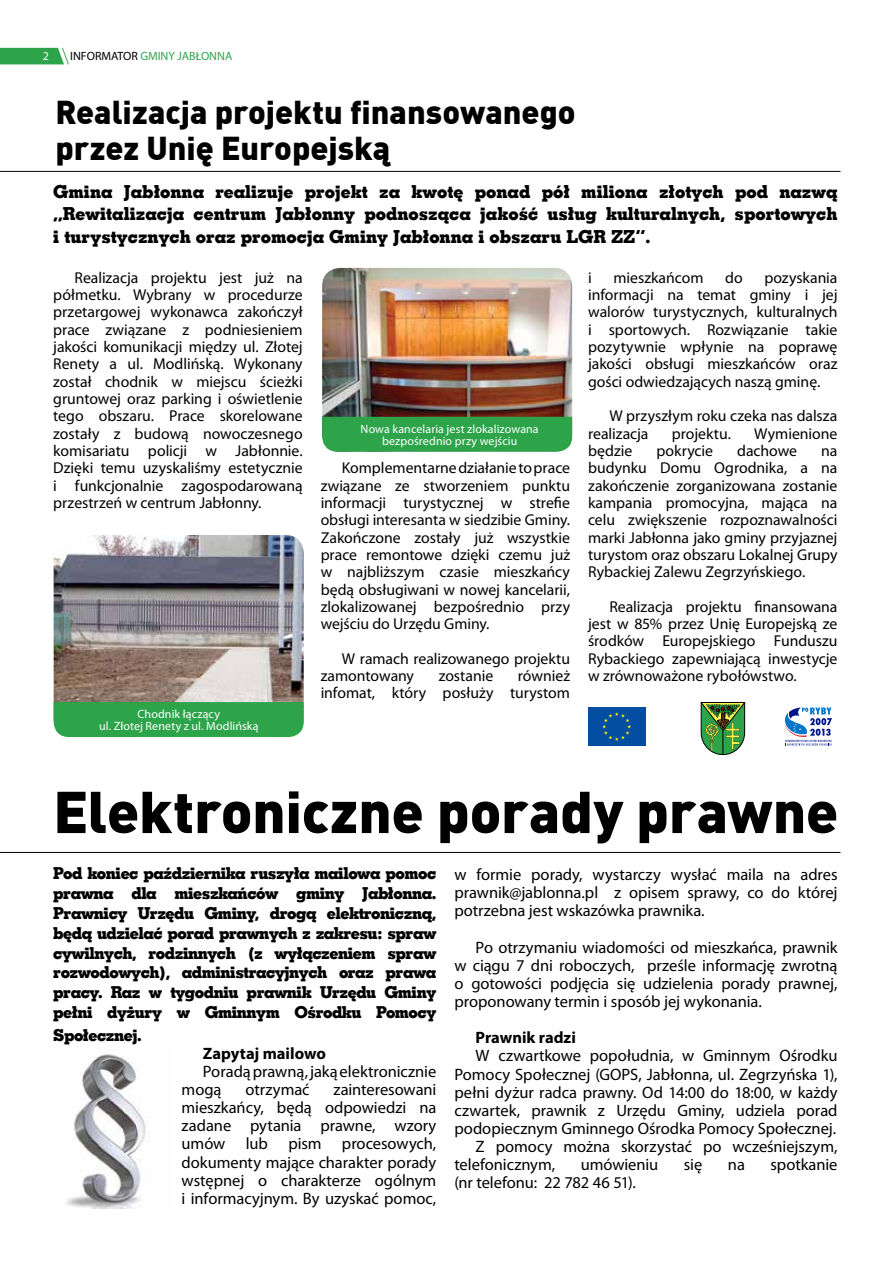
<style>
.page{position:relative;width:893px;height:1263px;background:#fff}
.page>*{position:absolute;margin:0;border:0;box-sizing:border-box;transform-origin:0 0}
.t1{font:900 58.05px "DIN Pl";letter-spacing:-.005em;color:#000}
.t2{font:900 32.4px/35.5px "DIN Pl";color:#000}
.t3{font:18px/22.5px "Geo Slab 703 X Bd EU";color:#000;text-align:justify}
.t4{font:16.5px/18.1px "Myriad Pro";color:#000;text-align:justify}
.t5{font:16.5px/19.8px "Geo Slab 703 X Bd EU";letter-spacing:-.03em;color:#000;text-align:justify}
.t6{font:700 16.5px "Myriad Pro";color:#000}
.t7{font:15.75px/17.4px "Myriad Pro";color:#000;text-align:justify}
.t8{font:12px/12px "Myriad Pro";letter-spacing:.01em;color:#fff;text-align:center}
.t9{font:12px "Myriad Pro";color:#2da44a}
.s1{color:#000}
</style>
<div class="page">
<svg style="left:0;top:48px;width:69px;height:17px"></svg>
<hr style="left:0;top:171px;width:840px;height:1px;background:#000">
<hr style="left:0;top:852px;width:840px;height:1px;background:#000">
<svg style="left:784px;top:707px;width:48px;height:39px"></svg>
<div style="left:588px;top:707px;width:57px;height:39px;background:#034ea2"></div>
<svg style="left:602px;top:712px;width:29px;height:29px"></svg>
<img style="left:322px;top:268px;width:250px;height:149px">
<img style="left:54px;top:535px;width:250px;height:167px">
<svg style="left:701px;top:702px;width:44px;height:53px;background:#589149"></svg>
<img style="left:66px;top:1054px;width:80px;height:155px">
<div style="left:54px;top:702px;width:250px;height:35px;background:#2da44a"></div>
<div style="left:322px;top:417px;width:250px;height:35px;background:#2da44a"></div>
<p class="t8" style="left:43px;top:50px;width:8px">2</p>
<p class="t9" style="left:70px;top:49px;width:164px"><span class="s1">INFORMATOR</span> GMINY JABŁONNA</p>
<h2 class="t2" style="left:55px;top:93px;width:522px">Realizacja projektu finansowanego przez Unię Europejską</h2>
<p class="t3" style="left:53px;top:180px;width:786px">Gmina Jabłonna realizuje projekt za kwotę ponad pół miliona złotych pod nazwą „Rewitalizacja centrum Jabłonny podnosząca jakość usług kulturalnych, sportowych i turystycznych oraz promocja Gminy Jabłonna i obszaru LGR ZZ”.</p>
<p class="t7" style="left:53px;top:268px;width:251px;text-indent:21px">Realizacja projektu jest już na półmetku. Wybrany w procedurze przetargowej wykonawca zakończył prace związane z podniesieniem jakości komunikacji między ul. Złotej Renety a ul. Modlińską. Wykonany został chodnik w miejscu ścieżki gruntowej oraz parking i oświetlenie tego obszaru. Prace skorelowane zostały z budową nowoczesnego komisariatu policji w Jabłonnie.<br>Dzięki temu uzyskaliśmy estetycznie i funkcjonalnie zagospodarowaną przestrzeń w centrum Jabłonny.</p>
<p class="t7" style="left:588px;top:268px;width:251px;text-indent:176px">pozyskania informacji na temat gminy i jej walorów turystycznych, kulturalnych i sportowych. Rozwiązanie takie pozytywnie wpłynie na poprawę jakości obsługi mieszkańców oraz gości odwiedzających naszą gminę.</p>
<p class="t7" style="left:588px;top:407px;width:251px;text-indent:21px">W przyszłym roku czeka nas dalsza realizacja</p>
<p class="t7" style="left:588px;top:268px;width:5px">i</p>
<p class="t7" style="left:613px;top:268px;width:91px">mieszkańcom</p>
<p class="t7" style="left:725px;top:268px;width:19px">do</p>
<p class="t8" style="left:361px;top:422px;width:180px">Nowa kancelaria jest zlokalizowana bezpośrednio przy wejściu</p>
<p class="t7" style="left:672px;top:424px;width:61px">projektu.</p>
<p class="t7" style="left:754px;top:424px;width:85px">Wymienione</p>
<p class="t7" style="left:588px;top:442px;width:46px">będzie</p>
<p class="t7" style="left:656px;top:442px;width:58px">pokrycie</p>
<p class="t7" style="left:737px;top:442px;width:61px">dachowe</p>
<p class="t7" style="left:588px;top:442px;width:251px;text-indent:233px">na budynku Domu Ogrodnika, a na zakończenie zorganizowana zostanie kampania promocyjna, mająca na celu zwiększenie rozpoznawalności marki Jabłonna jako gminy przyjaznej turystom oraz obszaru Lokalnej Grupy Rybackiej Zalewu Zegrzyńskiego.</p>
<p class="t7" style="left:588px;top:598px;width:251px;text-indent:21px">Realizacja projektu finansowana jest w 85% przez Unię Europejską ze środków Europejskiego Funduszu Rybackiego zapewniającą inwestycje w zrównoważone rybołówstwo.</p>
<p class="t7" style="left:321px;top:459px;width:251px;text-indent:21px">Komplementarne działanie to prace związane ze stworzeniem punktu informacji turystycznej w strefie obsługi interesanta w siedzibie Gminy.<br>Zakończone zostały już wszystkie prace remontowe dzięki czemu już w najbliższym czasie mieszkańcy będą obsługiwani w nowej kancelarii, zlokalizowanej bezpośrednio przy wejściu do Urzędu Gminy.</p>
<p class="t7" style="left:321px;top:650px;width:251px;text-indent:21px">W ramach realizowanego projektu zamontowany</p>
<p class="t7" style="left:321px;top:667px;width:251px;text-align:right">również<br>infomat, który posłuży turystom</p>
<p class="t7" style="left:439px;top:667px;width:56px">zostanie</p>
<p class="t8" style="left:99px;top:708px;width:161px">Chodnik łączący<br>ul. Złotej Renety z ul. Modlińską</p>
<h1 class="t1" style="left:53px;top:773px;width:787px">Elektroniczne porady prawne</h1>
<p class="t5" style="left:53px;top:863px;width:385px">Pod koniec października ruszyła mailowa pomoc prawna dla mieszkańców gminy Jabłonna.<br>Prawnicy Urzędu Gminy, drogą elektroniczną, będą udzielać porad prawnych z zakresu: spraw cywilnych, rodzinnych (z wyłączeniem spraw rozwodowych), administracyjnych oraz prawa pracy. Raz w tygodniu prawnik Urzędu Gminy pełni dyżury w Gminnym Ośrodku Pomocy</p>
<p class="t5" style="left:53px;top:1025px;width:90px">Społecznej.</p>
<p class="t6" style="left:203px;top:1042px;width:124px">Zapytaj mailowo</p>
<p class="t4" style="left:182px;top:1062px;width:256px;text-indent:21px">Poradą prawną, jaką elektronicznie mogą</p>
<p class="t4" style="left:245px;top:1080px;width:66px">otrzymać</p>
<p class="t4" style="left:182px;top:1080px;width:256px;text-indent:152px">zainteresowani mieszkańcy, będą odpowiedzi na zadane pytania prawne, wzory umów lub pism procesowych, dokumenty mające charakter porady wstępnej o charakterze ogólnym i informacyjnym. By uzyskać pomoc,</p>
<p class="t4" style="left:454px;top:865px;width:385px">w formie porady, wystarczy wysłać maila na adres prawnik@jablonna.pl z opisem sprawy, co do której potrzebna jest wskazówka prawnika.</p>
<p class="t4" style="left:454px;top:938px;width:385px;text-indent:21px">Po otrzymaniu wiadomości od mieszkańca, prawnik w ciągu 7 dni roboczych, prześle informację zwrotną o gotowości podjęcia się udzielenia porady prawnej, proponowany termin i sposób jej wykonania.</p>
<p class="t6" style="left:476px;top:1027px;width:102px">Prawnik radzi</p>
<p class="t4" style="left:476px;top:1046px;width:363px">W czwartkowe popołudnia, w Gminnym Ośrodku</p>
<p class="t4" style="left:454px;top:1065px;width:385px">Pomocy Społecznej (GOPS, Jabłonna, ul. Zegrzyńska 1),</p>
<p class="t4" style="left:454px;top:1083px;width:385px">pełni dyżur radca prawny. Od 14:00 do 18:00, w każdy</p>
<p class="t4" style="left:454px;top:1101px;width:385px">czwartek, prawnik z Urzędu Gminy, udziela porad</p>
<p class="t4" style="left:454px;top:1119px;width:383px">podopiecznym Gminnego Ośrodka Pomocy Społecznej.</p>
<p class="t4" style="left:476px;top:1137px;width:363px">Z pomocy można skorzystać po wcześniejszym,</p>
<p class="t4" style="left:454px;top:1155px;width:102px">telefonicznym,</p>
<p class="t4" style="left:581px;top:1155px;width:79px">umówieniu</p>
<p class="t4" style="left:684px;top:1155px;width:20px">się</p>
<p class="t4" style="left:728px;top:1155px;width:19px">na</p>
<p class="t4" style="left:770px;top:1155px;width:68px">spotkanie</p>
<p class="t4" style="left:454px;top:1173px;width:183px">(nr telefonu: 22 782 46 51).</p>
</div>
